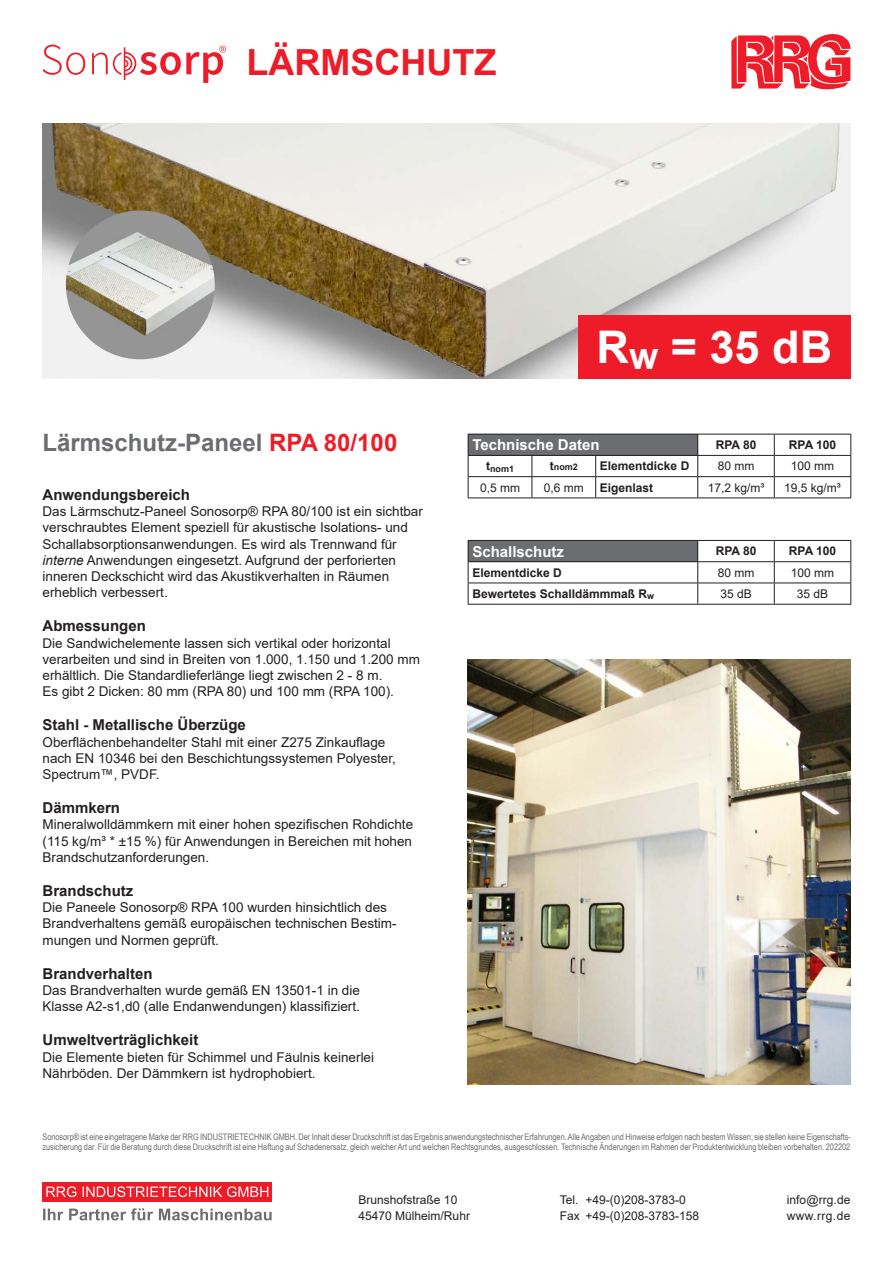
<style>
.page{position:relative;width:893px;height:1263px;background:#fff}
.page>*{position:absolute;margin:0;border:0;box-sizing:border-box;transform-origin:0 0}
.t1{font:700 45px "Arial";color:#fff}
.t2{font:700 36px "Arial";color:#ee1c28}
.t3{font:700 24px "Arial";color:#6c6d70}
.t4{font:700 15px "Arial";color:#231f20}
.t5{font:700 15px "Arial";color:#fff}
.t6{font:13.5px/16.2px "Arial";color:#231f20}
.t7{font:12px/16.5px "Arial";color:#231f20}
.t8{font:700 12px "Arial";color:#231f20}
.t9{font:9px/10.8px "Arial Narrow";color:#6c6d70}
.t10{font:700 9px "Arial";letter-spacing:-.005em;color:#231f20}
.s1{color:#ee1c28}
.s2{font-size:12px}
.s3{font-style:italic}
</style>
<div class="page">
<svg style="left:731px;top:34px;width:120px;height:56px"></svg>
<div style="left:43px;top:1182px;width:229px;height:19px;background:#ee1c28"></div>
<svg style="left:43px;top:1208px;width:229px;height:12px"></svg>
<svg style="left:46px;top:1186px;width:222px;height:11px"></svg>
<svg style="left:43px;top:45px;width:183px;height:38px"></svg>
<img style="left:43px;top:123px;width:807px;height:255px">
<div style="left:578px;top:315px;width:272px;height:63px;background:#ee1c28"></div>
<div style="left:468px;top:434px;width:230px;height:21px;background:#6c6d70"></div>
<hr style="left:468px;top:476px;width:64px;height:1px;background:#231f20">
<hr style="left:532px;top:476px;width:64px;height:1px;background:#231f20">
<svg style="left:531px;top:456px;width:1px;height:41px"></svg>
<hr style="left:596px;top:476px;width:102px;height:1px;background:#231f20">
<svg style="left:595px;top:456px;width:1px;height:41px"></svg>
<hr style="left:698px;top:476px;width:76px;height:1px;background:#231f20">
<hr style="left:774px;top:476px;width:77px;height:1px;background:#231f20">
<hr style="left:468px;top:497px;width:64px;height:1px;background:#231f20">
<hr style="left:532px;top:497px;width:64px;height:1px;background:#231f20">
<hr style="left:596px;top:497px;width:102px;height:1px;background:#231f20">
<hr style="left:698px;top:497px;width:76px;height:1px;background:#231f20">
<hr style="left:774px;top:497px;width:77px;height:1px;background:#231f20">
<hr style="left:468px;top:434px;width:64px;height:1px;background:#231f20">
<svg style="left:468px;top:434px;width:1px;height:63px"></svg>
<hr style="left:532px;top:434px;width:64px;height:1px;background:#231f20">
<hr style="left:596px;top:434px;width:102px;height:1px;background:#231f20">
<hr style="left:698px;top:434px;width:76px;height:1px;background:#231f20">
<svg style="left:697px;top:434px;width:1px;height:63px"></svg>
<hr style="left:774px;top:434px;width:77px;height:1px;background:#231f20">
<svg style="left:774px;top:434px;width:1px;height:63px"></svg>
<svg style="left:850px;top:434px;width:1px;height:63px"></svg>
<hr style="left:468px;top:455px;width:64px;height:1px;background:#231f20">
<hr style="left:532px;top:455px;width:64px;height:1px;background:#231f20">
<hr style="left:596px;top:455px;width:102px;height:1px;background:#231f20">
<hr style="left:698px;top:455px;width:76px;height:1px;background:#231f20">
<hr style="left:774px;top:455px;width:77px;height:1px;background:#231f20">
<div style="left:468px;top:540px;width:230px;height:22px;background:#6c6d70"></div>
<hr style="left:468px;top:583px;width:230px;height:1px;background:#231f20">
<hr style="left:698px;top:583px;width:76px;height:1px;background:#231f20">
<hr style="left:774px;top:583px;width:77px;height:1px;background:#231f20">
<hr style="left:468px;top:604px;width:230px;height:1px;background:#231f20">
<hr style="left:698px;top:604px;width:76px;height:1px;background:#231f20">
<hr style="left:774px;top:604px;width:77px;height:1px;background:#231f20">
<hr style="left:468px;top:540px;width:230px;height:1px;background:#231f20">
<svg style="left:468px;top:541px;width:1px;height:63px"></svg>
<hr style="left:698px;top:540px;width:76px;height:1px;background:#231f20">
<svg style="left:697px;top:541px;width:1px;height:63px"></svg>
<hr style="left:774px;top:540px;width:77px;height:1px;background:#231f20">
<svg style="left:774px;top:541px;width:1px;height:63px"></svg>
<svg style="left:850px;top:541px;width:1px;height:63px"></svg>
<hr style="left:468px;top:561px;width:230px;height:1px;background:#231f20">
<hr style="left:698px;top:561px;width:76px;height:1px;background:#231f20">
<hr style="left:774px;top:561px;width:77px;height:1px;background:#231f20">
<img style="left:468px;top:659px;width:382px;height:425px">
<img style="left:66px;top:210px;width:149px;height:149px;border-radius:74px">
<h2 class="t2" style="left:247px;top:37px;width:251px">LÄRMSCHUTZ</h2>
<h1 class="t1" style="left:597px;top:315px;width:237px">R<sub>w</sub> = 35 dB</h1>
<h3 class="t3" style="left:43px;top:426px;width:356px">Lärmschutz-Paneel <span class="s1">RPA 80/100</span></h3>
<p class="t5" style="left:472px;top:434px;width:129px">Technische Daten</p>
<p class="t8" style="left:716px;top:436px;width:42px">RPA 80</p>
<p class="t8" style="left:789px;top:436px;width:49px">RPA 100</p>
<p class="t10" style="left:486px;top:462px;width:30px"><sup>t</sup>nom1</p>
<p class="t10" style="left:550px;top:461px;width:29px"><span class="s2">t</span>nom2</p>
<p class="t8" style="left:600px;top:458px;width:91px">Elementdicke D</p>
<p class="t7" style="left:718px;top:458px;width:38px">80 mm</p>
<p class="t7" style="left:791px;top:458px;width:45px">100 mm</p>
<p class="t7" style="left:480px;top:479px;width:42px">0,5 mm</p>
<p class="t7" style="left:544px;top:479px;width:42px">0,6 mm</p>
<p class="t8" style="left:600px;top:479px;width:55px">Eigenlast</p>
<p class="t7" style="left:708px;top:479px;width:58px">17,2 kg/m³</p>
<p class="t7" style="left:784px;top:479px;width:58px">19,5 kg/m³</p>
<p class="t4" style="left:43px;top:484px;width:149px">Anwendungsbereich</p>
<p class="t6" style="left:43px;top:503px;width:382px">Das Lärmschutz-Paneel Sonosorp® RPA 80/100 ist ein sichtbar verschraubtes Element speziell für akustische Isolations- und Schallabsorptionsanwendungen. Es wird als Trennwand für <span class="s3">interne</span> Anwendungen eingesetzt. Aufgrund der perforierten inneren Deckschicht wird das Akustikverhalten in Räumen erheblich verbessert.</p>
<p class="t4" style="left:43px;top:615px;width:105px">Abmessungen</p>
<p class="t6" style="left:43px;top:635px;width:379px">Die Sandwichelemente lassen sich vertikal oder horizontal verarbeiten und sind in Breiten von 1.000, 1.150 und 1.200 mm erhältlich. Die Standardlieferlänge liegt zwischen 2 - 8 m.<br>Es gibt 2 Dicken: 80 mm (RPA 80) und 100 mm (RPA 100).</p>
<p class="t4" style="left:43px;top:714px;width:205px">Stahl - Metallische Überzüge</p>
<p class="t6" style="left:43px;top:734px;width:355px">Oberflächenbehandelter Stahl mit einer Z275 Zinkauflage nach EN 10346 bei den Beschichtungssystemen Polyester,<br>Spectrum™, PVDF.</p>
<p class="t4" style="left:43px;top:797px;width:79px">Dämmkern</p>
<p class="t6" style="left:43px;top:816px;width:372px;text-align:justify">Mineralwolldämmkern mit einer hohen spezifischen Rohdichte (115 kg/m³ * ±15 %) für Anwendungen in Bereichen mit hohen Brandschutzanforderungen.</p>
<p class="t4" style="left:43px;top:880px;width:92px">Brandschutz</p>
<p class="t6" style="left:43px;top:899px;width:356px">Die Paneele Sonosorp® RPA 100 wurden hinsichtlich des<br>Brandverhaltens gemäß europäischen technischen Bestim&shy;mungen und Normen geprüft.</p>
<p class="t4" style="left:43px;top:963px;width:112px">Brandverhalten</p>
<p class="t6" style="left:43px;top:982px;width:319px">Das Brandverhalten wurde gemäß EN 13501-1 in die<br>Klasse A2-s1,d0 (alle Endanwendungen) klassifiziert.</p>
<p class="t4" style="left:43px;top:1029px;width:157px">Umweltverträglichkeit</p>
<p class="t6" style="left:43px;top:1049px;width:333px">Die Elemente bieten für Schimmel und Fäulnis keinerlei<br>Nährböden. Der Dämmkern ist hydrophobiert.</p>
<p class="t5" style="left:472px;top:541px;width:93px">Schallschutz</p>
<p class="t8" style="left:716px;top:543px;width:42px">RPA 80</p>
<p class="t8" style="left:789px;top:543px;width:49px">RPA 100</p>
<p class="t8" style="left:472px;top:564px;width:91px">Elementdicke D</p>
<p class="t7" style="left:718px;top:564px;width:38px">80 mm</p>
<p class="t7" style="left:791px;top:564px;width:45px">100 mm</p>
<p class="t8" style="left:472px;top:585px;width:183px">Bewertetes Schalldämmmaß R<sub>w</sub></p>
<p class="t7" style="left:720px;top:585px;width:33px">35 dB</p>
<p class="t7" style="left:797px;top:585px;width:33px">35 dB</p>
<p class="t9" style="left:43px;top:1131px;width:810px">Sonosorp® ist eine eingetragene Marke der RRG INDUSTRIETECHNIK GMBH. Der Inhalt dieser Druckschrift ist das Ergebnis anwendungstechnischer Erfahrungen. Alle Angaben und Hinweise erfolgen nach bestem Wissen; sie stellen keine Eigenschafts&shy;zusicherung dar. Für die Beratung durch diese Druckschrift ist eine Haftung auf Schadenersatz, gleich welcher Art und welchen Rechtsgrundes, ausgeschlossen. Technische Änderungen im Rahmen der Produktentwicklung bleiben vorbehalten. 202202</p>
<p class="t7" style="left:359px;top:1191px;width:113px">Brunshofstraße 10<br>45470 Mülheim/Ruhr</p>
<p class="t7" style="left:560px;top:1191px;width:141px">Tel. +49-(0)208-3783-0<br>Fax +49-(0)208-3783-158</p>
<p class="t7" style="left:787px;top:1191px;width:65px">info@rrg.de www.rrg.de</p>
</div>
